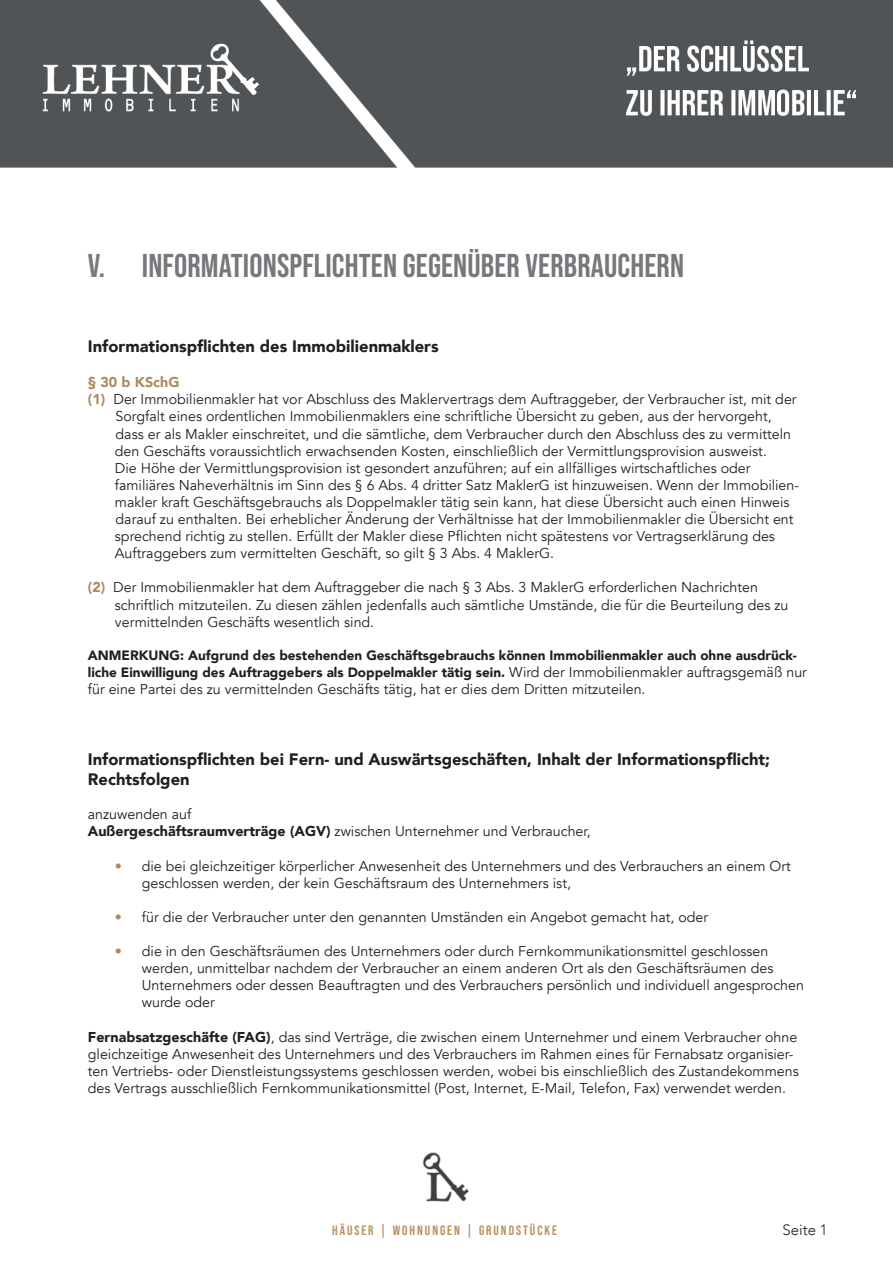
<style>
.page{position:relative;width:893px;height:1263px;background:#fff}
.page>*{position:absolute;margin:0;border:0;box-sizing:border-box;transform-origin:0 0}
.t1{font:33px "Bebas Neue";letter-spacing:.005em;color:#76787b}
.t2{font:900 16.5px/19.8px "Avenir";color:#231f20}
.t3{font:300 15px "Avenir";color:#231f20}
.t4{font:14.25px/17.1px "Avenir";color:#231f20}
.t5{font:900 14.25px "Avenir";color:#af8a5e}
.t6{font:900 13.5px/17.1px "Avenir";color:#231f20}
.t7{font:13.5px "Bebas Neue";letter-spacing:.145em;color:#b9905d}
.s1{font-weight:900;color:#af8a5e}
.s2{font-weight:400;font-size:14.25px}
.s3{font-weight:900}
</style>
<div class="page">
<img style="left:422px;top:1152px;width:47px;height:50px">
<img style="left:0;top:0;width:893px;height:168px">
<h1 class="t1" style="left:88px;top:247px;width:598px">V. INFORMATIONSPFLICHTEN GEGENÜBER VERBRAUCHERN</h1>
<p class="t2" style="left:88px;top:336px;width:352px">Informationspflichten des Immobilienmaklers</p>
<p class="t5" style="left:88px;top:370px;width:93px">§ 30 b KSchG</p>
<p class="t4" style="left:88px;top:391px;width:710px"><span class="s1">(1)</span> Der Immobilienmakler hat vor Abschluss des Maklervertrags dem Auftraggeber, der Verbraucher ist, mit der</p>
<p class="t4" style="left:116px;top:408px;width:658px">Sorgfalt eines ordentlichen Immobilienmaklers eine schriftliche Übersicht zu geben, aus der hervorgeht,</p>
<p class="t4" style="left:116px;top:425px;width:677px">dass er als Makler einschreitet, und die sämtliche, dem Verbraucher durch den Abschluss des zu vermitteln</p>
<p class="t4" style="left:115px;top:442px;width:654px">den Geschäfts voraussichtlich erwachsenden Kosten, einschließlich der Vermittlungsprovision ausweist.</p>
<p class="t4" style="left:115px;top:459px;width:637px">Die Höhe der Vermittlungsprovision ist gesondert anzuführen; auf ein allfälliges wirtschaftliches oder</p>
<p class="t4" style="left:115px;top:477px;width:686px">familiäres Naheverhältnis im Sinn des § 6 Abs. 4 dritter Satz MaklerG ist hinzuweisen. Wenn der Immobilien-</p>
<p class="t4" style="left:115px;top:494px;width:676px">makler kraft Geschäftsgebrauchs als Doppelmakler tätig sein kann, hat diese Übersicht auch einen Hinweis</p>
<p class="t4" style="left:116px;top:511px;width:679px">darauf zu enthalten. Bei erheblicher Änderung der Verhältnisse hat der Immobilienmakler die Übersicht ent</p>
<p class="t4" style="left:115px;top:528px;width:662px">sprechend richtig zu stellen. Erfüllt der Makler diese Pflichten nicht spätestens vor Vertragserklärung des</p>
<p class="t4" style="left:115px;top:545px;width:441px">Auftraggebers zum vermittelten Geschäft, so gilt § 3 Abs. 4 MaklerG.</p>
<p class="t4" style="left:115px;top:579px;width:675px;text-indent:-27px"><span class="s1">(2)</span> Der Immobilienmakler hat dem Auftraggeber die nach § 3 Abs. 3 MaklerG erforderlichen Nachrichten schriftlich mitzuteilen. Zu diesen zählen jedenfalls auch sämtliche Umstände, die für die Beurteilung des zu vermittelnden Geschäfts wesentlich sind.</p>
<p class="t6" style="left:88px;top:646px;width:721px">ANMERKUNG: Aufgrund des bestehenden Geschäftsgebrauchs können Immobilienmakler auch ohne ausdrück&shy;liche Einwilligung des Auftraggebers als Doppelmakler tätig sein. <span class="s2">Wird der Immobilienmakler auftragsgemäß nur</span></p>
<p class="t4" style="left:88px;top:681px;width:559px">für eine Partei des zu vermittelnden Geschäfts tätig, hat er dies dem Dritten mitzuteilen.</p>
<p class="t2" style="left:88px;top:749px;width:684px">Informationspflichten bei Fern- und Auswärtsgeschäften, Inhalt der Informationspflicht;<br>Rechtsfolgen</p>
<p class="t4" style="left:88px;top:806px;width:504px">anzuwenden auf<br><span class="s3">Außergeschäftsraumverträge (AGV)</span> zwischen Unternehmer und Verbraucher,</p>
<p class="t4" style="left:142px;top:857px;width:651px;text-indent:-27px"><span class="s1">•</span> die bei gleichzeitiger körperlicher Anwesenheit des Unternehmers und des Verbrauchers an einem Ort geschlossen werden, der kein Geschäftsraum des Unternehmers ist,</p>
<p class="t4" style="left:115px;top:909px;width:595px"><span class="s1">•</span> für die der Verbraucher unter den genannten Umständen ein Angebot gemacht hat, oder</p>
<p class="t4" style="left:142px;top:943px;width:664px;text-indent:-27px"><span class="s1">•</span> die in den Geschäftsräumen des Unternehmers oder durch Fernkommunikationsmittel geschlossen werden, unmittelbar nachdem der Verbraucher an einem anderen Ort als den Geschäftsräumen des Unternehmers oder dessen Beauftragten und des Verbrauchers persönlich und individuell angesprochen wurde oder</p>
<p class="t4" style="left:88px;top:1028px;width:712px"><span class="s3">Fernabsatzgeschäfte (FAG)</span>, das sind Verträge, die zwischen einem Unternehmer und einem Verbraucher ohne gleichzeitige Anwesenheit des Unternehmers und des Verbrauchers im Rahmen eines für Fernabsatz organisier&shy;ten Vertriebs- oder Dienstleistungssystems geschlossen werden, wobei bis einschließlich des Zustandekommens des Vertrags ausschließlich Fernkommunikationsmittel (Post, Internet, E-Mail, Telefon, Fax) verwendet werden.</p>
<p class="t7" style="left:332px;top:1222px;width:226px">HÄUSER | WOHNUNGEN | GRUNDSTÜCKE</p>
<p class="t3" style="left:782px;top:1221px;width:47px">Seite 1</p>
</div>
